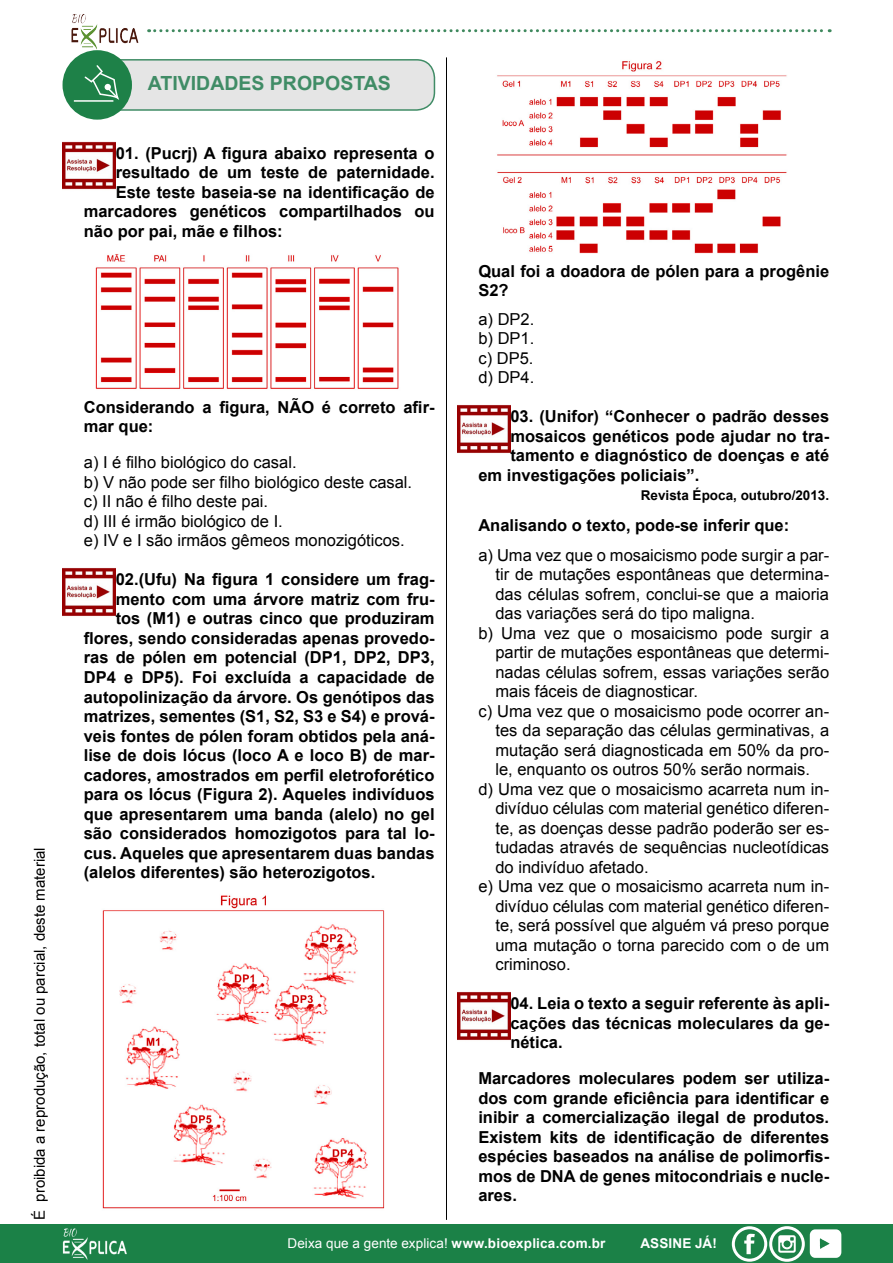
<style>
.page{position:relative;width:893px;height:1263px;background:#fff}
.page>*{position:absolute;margin:0;border:0;box-sizing:border-box;transform-origin:0 0}
.t1{font:700 19.5px "Arial";color:#408c66}
.t2{font:700 16.5px/19.5px "Arial";color:#000}
.t3{font:16.5px/19.5px "Arial";color:#000}
.t4{font:15px "Arial";color:#000}
.t5{font:13.5px "Arial";letter-spacing:.005em;color:#fff}
.t6{font:700 13.5px "Arial";color:#000}
.t7{font:700 13.5px "Arial";letter-spacing:.015em;color:#fff}
.s1{font-weight:700}
</style>
<div class="page">
<div style="left:0;top:1225px;width:893px;height:38px;background:#1b8147"></div>
<img style="left:62px;top:1228px;width:65px;height:32px">
<div style="left:732px;top:1226px;width:35px;height:36px;border:3px solid #fff;border-radius:16px"></div>
<svg style="left:744px;top:1234px;width:11px;height:20px"></svg>
<div style="left:769px;top:1226px;width:36px;height:36px;border:3px solid #fff;border-radius:16px"></div>
<svg style="left:778px;top:1235px;width:18px;height:18px"></svg>
<svg style="left:809px;top:1229px;width:33px;height:29px"></svg>
<img style="left:71px;top:14px;width:68px;height:36px">
<svg style="left:149px;top:29px;width:681px;height:3px"></svg>
<div style="left:95px;top:60px;width:339px;height:50px;background:#e5e5e5;border-radius:18px"></div>
<div style="left:94px;top:59px;width:341px;height:52px;border:2px solid #408c66;border-radius:18px"></div>
<div style="left:63px;top:50px;width:69px;height:70px;background:#1e8148;border-radius:50%"></div>
<hr style="left:74px;top:100px;width:39px;height:2px;background:#fff">
<svg style="left:84px;top:65px;width:36px;height:37px"></svg>
<img style="left:63px;top:141px;width:53px;height:49px">
<img style="left:95px;top:254px;width:304px;height:135px">
<img style="left:63px;top:568px;width:53px;height:48px">
<img style="left:102px;top:895px;width:283px;height:314px">
<hr style="left:446px;top:57px;width:1px;height:1163px;background:#000">
<img style="left:497px;top:61px;width:290px;height:193px">
<img style="left:457px;top:405px;width:53px;height:48px">
<img style="left:457px;top:992px;width:53px;height:48px">
<p class="t4" style="left:30px;top:1220px;width:374px;rotate:-90deg">É proibida a reprodução, total ou parcial, deste material</p>
<p class="t1" style="left:148px;top:69px;width:245px">ATIVIDADES PROPOSTAS</p>
<p class="t2" style="left:116px;top:144px;width:320px">01. (Pucrj) A figura abaixo representa o</p>
<p class="t2" style="left:116px;top:163px;width:320px">resultado de um teste de paternidade.</p>
<p class="t2" style="left:116px;top:183px;width:320px">Este teste baseia-se na identificação de</p>
<p class="t2" style="left:84px;top:202px;width:352px">marcadores genéticos compartilhados ou</p>
<p class="t2" style="left:84px;top:222px;width:200px">não por pai, mãe e filhos:</p>
<p class="t2" style="left:84px;top:398px;width:352px">Considerando a figura, NÃO é correto afir&shy;mar que:</p>
<p class="t3" style="left:84px;top:453px;width:330px">a) I é filho biológico do casal.<br>b) V não pode ser filho biológico deste casal. c) II não é filho deste pai.<br>d) III é irmão biológico de I.<br>e) IV e I são irmãos gêmeos monozigóticos.</p>
<p class="t2" style="left:116px;top:570px;width:320px">02.(Ufu) Na figura 1 considere um frag-</p>
<p class="t2" style="left:116px;top:590px;width:320px">mento com uma árvore matriz com fru-</p>
<p class="t2" style="left:116px;top:609px;width:320px">tos (M1) e outras cinco que produziram</p>
<p class="t2" style="left:84px;top:629px;width:352px">flores, sendo consideradas apenas provedo-</p>
<p class="t2" style="left:84px;top:648px;width:352px">ras de pólen em potencial (DP1, DP2, DP3,</p>
<p class="t2" style="left:84px;top:668px;width:352px">DP4 e DP5). Foi excluída a capacidade de</p>
<p class="t2" style="left:84px;top:687px;width:352px">autopolinização da árvore. Os genótipos das</p>
<p class="t2" style="left:84px;top:707px;width:352px">matrizes, sementes (S1, S2, S3 e S4) e prová-</p>
<p class="t2" style="left:84px;top:726px;width:352px">veis fontes de pólen foram obtidos pela aná-</p>
<p class="t2" style="left:84px;top:746px;width:352px">lise de dois lócus (loco A e loco B) de mar-</p>
<p class="t2" style="left:84px;top:765px;width:352px">cadores, amostrados em perfil eletroforético</p>
<p class="t2" style="left:84px;top:785px;width:352px">para os lócus (Figura 2). Aqueles indivíduos</p>
<p class="t2" style="left:84px;top:804px;width:352px">que apresentarem uma banda (alelo) no gel</p>
<p class="t2" style="left:84px;top:824px;width:352px">são considerados homozigotos para tal lo-</p>
<p class="t2" style="left:84px;top:843px;width:352px">cus. Aqueles que apresentarem duas bandas</p>
<p class="t2" style="left:84px;top:863px;width:293px">(alelos diferentes) são heterozigotos.</p>
<p class="t2" style="left:478px;top:262px;width:352px">Qual foi a doadora de pólen para a progênie<br>S2?</p>
<p class="t3" style="left:478px;top:310px;width:57px;text-align:justify">a) DP2. b) DP1. c) DP5. d) DP4.</p>
<p class="t2" style="left:510px;top:407px;width:320px">03. (Unifor) “Conhecer o padrão desses</p>
<p class="t2" style="left:510px;top:427px;width:320px">mosaicos genéticos pode ajudar no tra-</p>
<p class="t2" style="left:510px;top:446px;width:320px">tamento e diagnóstico de doenças e até</p>
<p class="t2" style="left:478px;top:466px;width:223px">em investigações policiais”.</p>
<p class="t6" style="left:641px;top:487px;width:190px">Revista Época, outubro/2013.</p>
<p class="t2" style="left:478px;top:515px;width:312px">Analisando o texto, pode-se inferir que:</p>
<p class="t3" style="left:478px;top:545px;width:352px">a) Uma vez que o mosaicismo pode surgir a par-</p>
<p class="t3" style="left:495px;top:565px;width:335px">tir de mutações espontâneas que determina-</p>
<p class="t3" style="left:495px;top:584px;width:335px">das células sofrem, conclui-se que a maioria</p>
<p class="t3" style="left:495px;top:604px;width:261px">das variações será do tipo maligna.</p>
<p class="t3" style="left:478px;top:623px;width:352px">b) Uma vez que o mosaicismo pode surgir a</p>
<p class="t3" style="left:495px;top:643px;width:335px">partir de mutações espontâneas que determi-</p>
<p class="t3" style="left:495px;top:662px;width:335px">nadas células sofrem, essas variações serão</p>
<p class="t3" style="left:495px;top:682px;width:204px">mais fáceis de diagnosticar.</p>
<p class="t3" style="left:478px;top:701px;width:352px">c) Uma vez que o mosaicismo pode ocorrer an-</p>
<p class="t3" style="left:495px;top:721px;width:335px">tes da separação das células germinativas, a</p>
<p class="t3" style="left:495px;top:740px;width:335px">mutação será diagnosticada em 50% da pro-</p>
<p class="t3" style="left:495px;top:760px;width:316px">le, enquanto os outros 50% serão normais.</p>
<p class="t3" style="left:478px;top:779px;width:352px">d) Uma vez que o mosaicismo acarreta num in-</p>
<p class="t3" style="left:495px;top:799px;width:335px">divíduo células com material genético diferen-</p>
<p class="t3" style="left:495px;top:818px;width:335px">te, as doenças desse padrão poderão ser es-</p>
<p class="t3" style="left:495px;top:838px;width:335px">tudadas através de sequências nucleotídicas</p>
<p class="t3" style="left:495px;top:857px;width:155px">do indivíduo afetado.</p>
<p class="t3" style="left:478px;top:877px;width:352px">e) Uma vez que o mosaicismo acarreta num in-</p>
<p class="t3" style="left:495px;top:896px;width:335px">divíduo células com material genético diferen-</p>
<p class="t3" style="left:495px;top:916px;width:335px">te, será possível que alguém vá preso porque</p>
<p class="t3" style="left:495px;top:935px;width:335px">uma mutação o torna parecido com o de um</p>
<p class="t3" style="left:495px;top:955px;width:77px">criminoso.</p>
<p class="t2" style="left:510px;top:994px;width:320px;text-align:justify">04. Leia o texto a seguir referente às apli&shy;cações das técnicas moleculares da ge&shy;nética.</p>
<p class="t2" style="left:478px;top:1069px;width:352px;text-align:justify">Marcadores moleculares podem ser utiliza&shy;dos com grande eficiência para identificar e inibir a comercialização ilegal de produtos.<br>Existem kits de identificação de diferentes espécies baseados na análise de polimorfis&shy;mos de DNA de genes mitocondriais e nucle&shy;ares.</p>
<p class="t5" style="left:287px;top:1234px;width:320px">Deixa que a gente explica! <span class="s1">www.bioexplica.com.br</span></p>
<p class="t7" style="left:640px;top:1234px;width:78px">ASSINE JÁ!</p>
</div>
